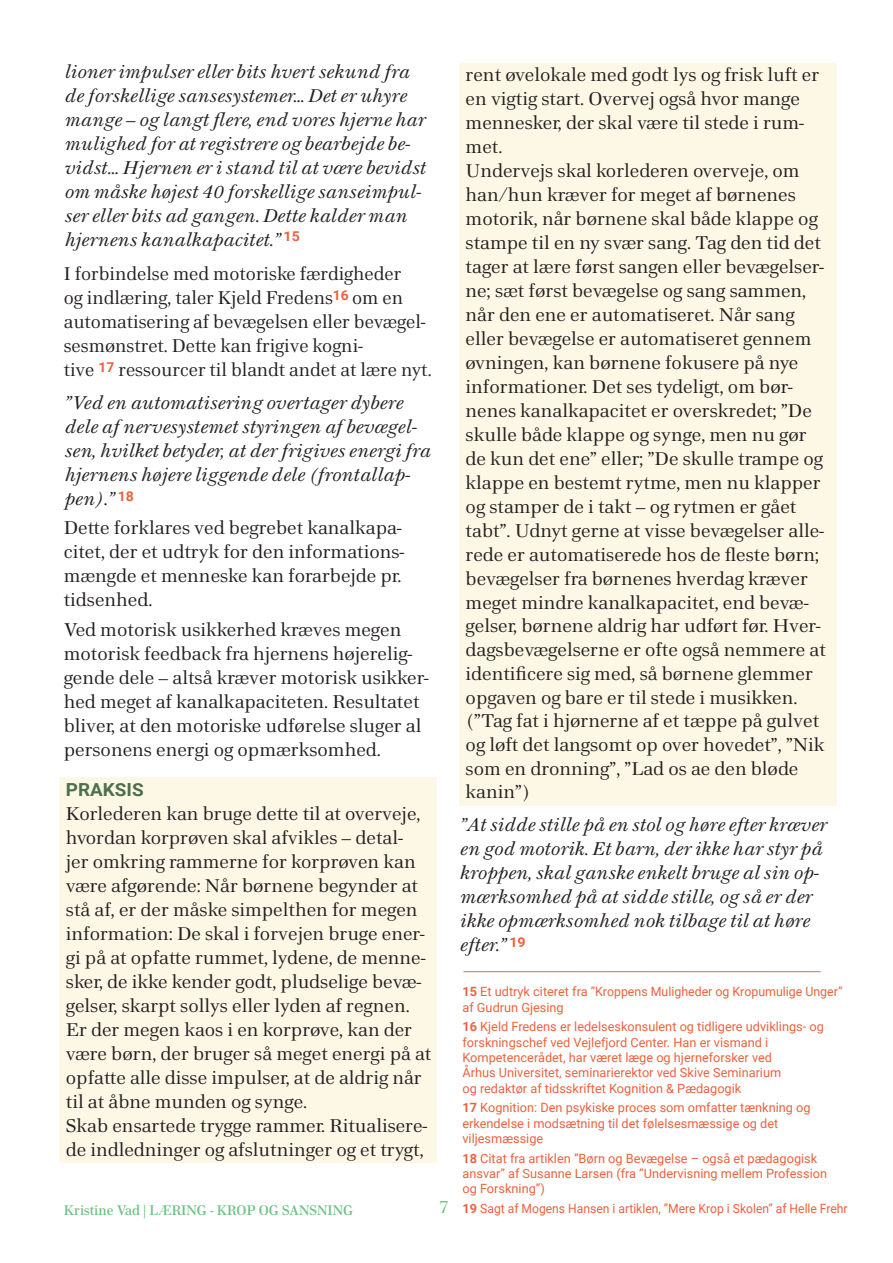
<style>
.page{position:relative;width:893px;height:1263px;background:#fff}
.page>*{position:absolute;margin:0;border:0;box-sizing:border-box;transform-origin:0 0}
.t1{font:18px/23.9px "Home Text";color:#231f20;scale:1.05 1}
.t2{font:italic 18px/24px "Home Text";color:#231f20;scale:1.05 1}
.t3{font:18px/24px "Home Text";color:#231f20}
.t4{font:700 18px "Roboto";color:#4c6f50;scale:1.05 1}
.t5{font:18px "Home Text";color:#6dc183}
.t6{font:600 13.5px "Home Text";color:#6dc183}
.t7{font:12.75px "Roboto";color:#eb623d}
.t8{font:12.75px "Roboto";color:#eb623d;scale:.95 1}
.s1{font-weight:700}
</style>
<div class="page">
<div style="left:60px;top:777px;width:377px;height:386px;background:#fdf8e6"></div>
<div style="left:459px;top:64px;width:378px;height:742px;background:#fdf8e6"></div>
<hr style="left:463px;top:971px;width:358px;height:1px;background:#eb623d">
<p class="t2" style="left:64px;top:59px;width:346px">lioner impulser eller bits hvert sekund fra de forskellige sansesystemer… Det er uhyre mange – og langt flere, end vores hjerne har mulighed for at registrere og bearbejde be&shy;vidst… Hjernen er i stand til at være bevidst om måske højest 40 forskellige sanseimpul&shy;ser eller bits ad gangen. Dette kalder man hjernens kanalkapacitet.” <sup>15</sup></p>
<p class="t3" style="left:64px;top:262px;width:363px">I forbindelse med motoriske færdigheder<br>og indlæring, taler Kjeld Fredens<sup>16</sup> om en automatisering af bevægelsen eller bevægel&shy;sesmønstret. Dette kan frigive kogni-</p>
<p class="t3" style="left:64px;top:358px;width:369px">tive <sup>17</sup> ressourcer til blandt andet at lære nyt.</p>
<p class="t2" style="left:64px;top:391px;width:350px">”Ved en automatisering overtager dybere dele af nervesystemet styringen af bevægel&shy;sen, hvilket betyder, at der frigives energi fra hjernens højere liggende dele (frontallap&shy;pen).” <sup>18</sup></p>
<p class="t1" style="left:64px;top:515px;width:326px">Dette forklares ved begrebet kanalkapa&shy;citet, der et udtryk for den informations&shy;mængde et menneske kan forarbejde pr. tidsenhed.</p>
<p class="t1" style="left:64px;top:617px;width:349px">Ved motorisk usikkerhed kræves megen motorisk feedback fra hjernens højerelig&shy;gende dele – altså kræver motorisk usikker&shy;hed meget af kanalkapaciteten. Resultatet bliver, at den motoriske udførelse sluger al personens energi og opmærksomhed.</p>
<p class="t4" style="left:66px;top:777px;width:76px">PRAKSIS</p>
<p class="t1" style="left:66px;top:801px;width:350px">Korlederen kan bruge dette til at overveje, hvordan korprøven skal afvikles – detal-<br>jer omkring rammerne for korprøven kan være afgørende: Når børnene begynder at stå af, er der måske simpelthen for megen information: De skal i forvejen bruge ener&shy;gi på at opfatte rummet, lydene, de menne&shy;sker, de ikke kender godt, pludselige bevæ&shy;gelser, skarpt sollys eller lyden af regnen.<br>Er der megen kaos i en korprøve, kan der være børn, der bruger så meget energi på at opfatte alle disse impulser, at de aldrig når til at åbne munden og synge.</p>
<p class="t1" style="left:66px;top:1113px;width:346px">Skab ensartede trygge rammer. Ritualisere&shy;de indledninger og afslutninger og et trygt,</p>
<p class="t6" style="left:64px;top:1201px;width:291px">Kristine Vad | LÆRING - KROP OG SANSNING</p>
<p class="t5" style="left:439px;top:1195px;width:11px">7</p>
<p class="t1" style="left:466px;top:63px;width:338px">rent øvelokale med godt lys og frisk luft er en vigtig start. Overvej også hvor mange mennesker, der skal være til stede i rum&shy;met.</p>
<p class="t1" style="left:466px;top:159px;width:345px">Undervejs skal korlederen overveje, om han/hun kræver for meget af børnenes motorik, når børnene skal både klappe og stampe til en ny svær sang. Tag den tid det tager at lære først sangen eller bevægelser&shy;ne; sæt først bevægelse og sang sammen, når den ene er automatiseret. Når sang eller bevægelse er automatiseret gennem øvningen, kan børnene fokusere på nye informationer. Det ses tydeligt, om bør&shy;nenes kanalkapacitet er overskredet; ”De skulle både klappe og synge, men nu gør de kun det ene” eller; ”De skulle trampe og klappe en bestemt rytme, men nu klapper og stamper de i takt – og rytmen er gået tabt”. Udnyt gerne at visse bevægelser alle&shy;rede er automatiserede hos de fleste børn; bevægelser fra børnenes hverdag kræver meget mindre kanalkapacitet, end bevæ&shy;gelser, børnene aldrig har udført før. Hver&shy;dagsbevægelserne er ofte også nemmere at identificere sig med, så børnene glemmer opgaven og bare er til stede i musikken. (”Tag fat i hjørnerne af et tæppe på gulvet og løft det langsomt op over hovedet”, ”Nik som en dronning”, ”Lad os ae den bløde kanin”)</p>
<p class="t2" style="left:459px;top:813px;width:351px">”At sidde stille på en stol og høre efter kræver en god motorik. Et barn, der ikke har styr på kroppen, skal ganske enkelt bruge al sin op&shy;mærksomhed på at sidde stille, og så er der ikke opmærksomhed nok tilbage til at høre efter.” <sup>19</sup></p>
<p class="t7" style="left:462px;top:983px;width:381px"><span class="s1">15</span> Et udtryk citeret fra ”Kroppens Muligheder og Kropumulige Unger”</p>
<p class="t7" style="left:462px;top:998px;width:103px">af Gudrun Gjesing</p>
<p class="t7" style="left:462px;top:1018px;width:363px"><span class="s1">16</span> Kjeld Fredens er ledelseskonsulent og tidligere udviklings- og</p>
<p class="t7" style="left:462px;top:1033px;width:307px">forskningschef ved Vejlefjord Center. Han er vismand i</p>
<p class="t7" style="left:462px;top:1048px;width:311px">Kompetencerådet, har været læge og hjerneforsker ved</p>
<p class="t7" style="left:462px;top:1064px;width:320px">Århus Universitet, seminarierektor ved Skive Seminarium</p>
<p class="t7" style="left:462px;top:1079px;width:280px">og redaktør af tidsskriftet Kognition &amp; Pædagogik</p>
<p class="t7" style="left:462px;top:1099px;width:350px"><span class="s1">17</span> Kognition: Den psykiske proces som omfatter tænkning og</p>
<p class="t7" style="left:462px;top:1114px;width:317px">erkendelse i modsætning til det følelsesmæssige og det</p>
<p class="t7" style="left:462px;top:1129px;width:82px">viljesmæssige</p>
<p class="t7" style="left:462px;top:1149px;width:356px"><span class="s1">18</span> Citat fra artiklen ”Børn og Bevægelse – også et pædagogisk</p>
<p class="t7" style="left:462px;top:1164px;width:366px">ansvar” af Susanne Larsen (fra ”Undervisning mellem Profession</p>
<p class="t7" style="left:462px;top:1180px;width:84px">og Forskning”)</p>
<p class="t8" style="left:462px;top:1200px;width:407px"><span class="s1">19</span> Sagt af Mogens Hansen i artiklen, ”Mere Krop i Skolen” af Helle Frehr</p>
</div>
